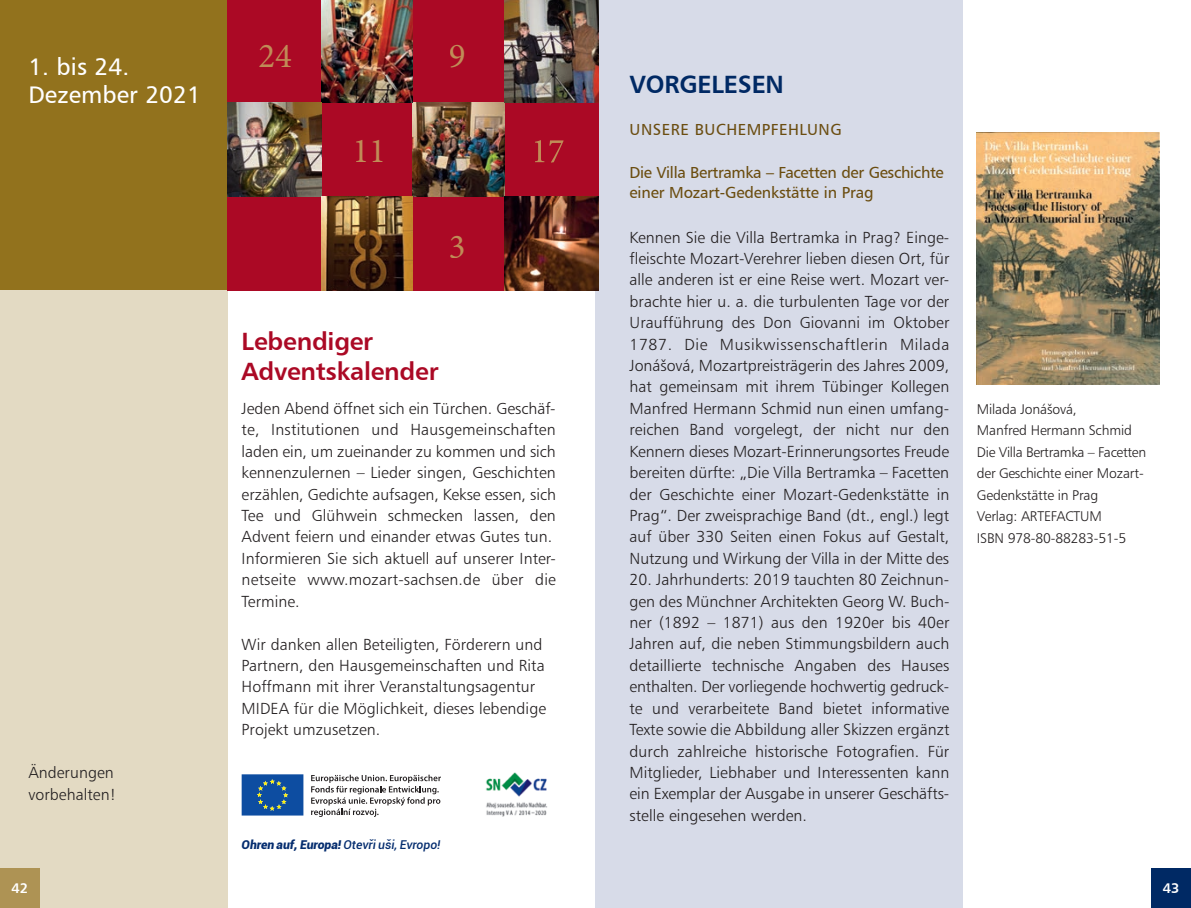
<style>
.page{position:relative;width:1191px;height:908px;background:#fff}
.page>*{position:absolute;margin:0;border:0;box-sizing:border-box;transform-origin:0 0}
.t1{font:35px "Minion Pro";color:#c08c57}
.t2{font:25px/30px "Humanist 777 BT Bold B";letter-spacing:-.01em;color:#ab0925}
.t3{font:25px "Humanist 777 BT Bold B";letter-spacing:-.01em;color:#002964}
.t4{font:24px/28px "Humanist 777 BT Roman B";letter-spacing:.005em;color:#fff}
.t5{font:16px/21.4px "Humanist 777 BT Light B";letter-spacing:.005em;color:#231f20}
.t6{font:16px/20px "Humanist 777 BT Roman B";letter-spacing:-.01em;color:#6b4d10}
.t7{font:16px "Humanist 777 BT Roman B";letter-spacing:.03em;color:#6b4d10}
.t8{font:14px/21.4px "Humanist 777 BT Light B";letter-spacing:-.01em;color:#231f20}
.t9{font:14px "Humanist 777 BT Bold B";color:#fff}
.t10{font:italic 500 12.2px "Roboto";color:#052d6f}
.s1{font-weight:900}
</style>
<div class="page">
<div style="left:595px;top:0;width:596px;height:907px;background:#d7dbe8"></div>
<div style="left:0;top:0;width:227px;height:290px;background:#92721d"></div>
<div style="left:0;top:290px;width:227px;height:617px;background:#e3dac3"></div>
<svg style="left:311px;top:774px;width:130px;height:42px"></svg>
<svg style="left:242px;top:774px;width:61px;height:41px;background:#1b579c"></svg>
<img style="left:486px;top:772px;width:61px;height:45px">
<div style="left:227px;top:0;width:372px;height:291px;background:#ab0925"></div>
<img style="left:413px;top:102px;width:92px;height:95px">
<img style="left:321px;top:0;width:92px;height:102px">
<img style="left:227px;top:102px;width:94px;height:95px">
<img style="left:505px;top:0;width:94px;height:102px">
<svg style="left:535px;top:140px;width:28px;height:22px"></svg>
<img style="left:321px;top:197px;width:92px;height:94px">
<img style="left:505px;top:197px;width:94px;height:94px">
<div style="left:963px;top:0;width:228px;height:907px;background:#fff"></div>
<img style="left:977px;top:132px;width:182px;height:252px">
<div style="left:1151px;top:867px;width:40px;height:40px;background:#002964"></div>
<div style="left:0;top:867px;width:40px;height:40px;background:#ae9354"></div>
<h3 class="t4" style="left:28px;top:52px;width:174px">1. bis 24.<br>Dezember 2021</h3>
<p class="t5" style="left:28px;top:761px;width:89px">Änderungen vorbehalten!</p>
<h1 class="t1" style="left:258px;top:32px;width:35px">24</h1>
<h1 class="t1" style="left:352px;top:127px;width:35px">11</h1>
<h1 class="t1" style="left:449px;top:32px;width:18px">9</h1>
<h1 class="t1" style="left:449px;top:223px;width:18px">3</h1>
<h2 class="t2" style="left:242px;top:325px;width:198px">Lebendiger<br>Adventskalender</h2>
<p class="t5" style="left:242px;top:397px;width:316px">Jeden Abend öffnet sich ein Türchen. Geschäf&shy;te, Institutionen und Hausgemeinschaften laden ein, um zueinander zu kommen und sich kennenzulernen – Lieder singen, Geschichten erzählen, Gedichte aufsagen, Kekse essen, sich Tee und Glühwein schmecken lassen, den Advent feiern und einander etwas Gutes tun.<br>Informieren Sie sich aktuell auf unserer Inter&shy;netseite www.mozart-sachsen.de über die Termine.</p>
<p class="t5" style="left:242px;top:632px;width:306px">Wir danken allen Beteiligten, Förderern und Partnern, den Hausgemeinschaften und Rita Hoffmann mit ihrer Veranstaltungsagentur MIDEA für die Möglichkeit, dieses lebendige Projekt umzusetzen.</p>
<p class="t10" style="left:242px;top:836px;width:200px"><span class="s1">Ohren auf, Europa!</span> Otevři uši, Evropo!</p>
<h2 class="t3" style="left:629px;top:68px;width:156px">VORGELESEN</h2>
<p class="t7" style="left:629px;top:120px;width:214px">UNSERE BUCHEMPFEHLUNG</p>
<p class="t6" style="left:629px;top:162px;width:316px">Die Villa Bertramka – Facetten der Geschichte einer Mozart-Gedenkstätte in Prag</p>
<p class="t5" style="left:629px;top:226px;width:321px;text-align:justify">Kennen Sie die Villa Bertramka in Prag? Einge&shy;fleischte Mozart-Verehrer lieben diesen Ort, für alle anderen ist er eine Reise wert. Mozart ver&shy;brachte hier u. a. die turbulenten Tage vor der Uraufführung des Don Giovanni im Oktober 1787. Die Musikwissenschaftlerin Milada Jonášová, Mozartpreisträgerin des Jahres 2009, hat gemeinsam mit ihrem Tübinger Kollegen Manfred Hermann Schmid nun einen umfang&shy;reichen Band vorgelegt, der nicht nur den Kennern dieses Mozart-Erinnerungsortes Freude bereiten dürfte: „Die Villa Bertramka – Facetten der Geschichte einer Mozart-Gedenkstätte in Prag“. Der zweisprachige Band (dt., engl.) legt auf über 330 Seiten einen Fokus auf Gestalt, Nutzung und Wirkung der Villa in der Mitte des</p>
<p class="t5" style="left:629px;top:568px;width:321px;text-align:justify">20. Jahrhunderts: 2019 tauchten 80 Zeichnun&shy;gen des Münchner Architekten Georg W. Buch&shy;ner (1892 – 1871) aus den 1920er bis 40er Jahren auf, die neben Stimmungsbildern auch detaillierte technische Angaben des Hauses enthalten. Der vorliegende hochwertig gedruck&shy;te und verarbeitete Band bietet informative Texte sowie die Abbildung aller Skizzen ergänzt durch zahlreiche historische Fotografien. Für Mitglieder, Liebhaber und Interessenten kann ein Exemplar der Ausgabe in unserer Geschäfts&shy;stelle eingesehen werden.</p>
<p class="t8" style="left:977px;top:398px;width:171px">Milada Jonášová,<br>Manfred Hermann Schmid<br>Die Villa Bertramka – Facetten der Geschichte einer Mozart-<br>Gedenkstätte in Prag<br>Verlag: ARTEFACTUM<br>ISBN 978-80-88283-51-5</p>
<p class="t9" style="left:12px;top:879px;width:18px">42</p>
<p class="t9" style="left:1162px;top:879px;width:18px">43</p>
</div>
